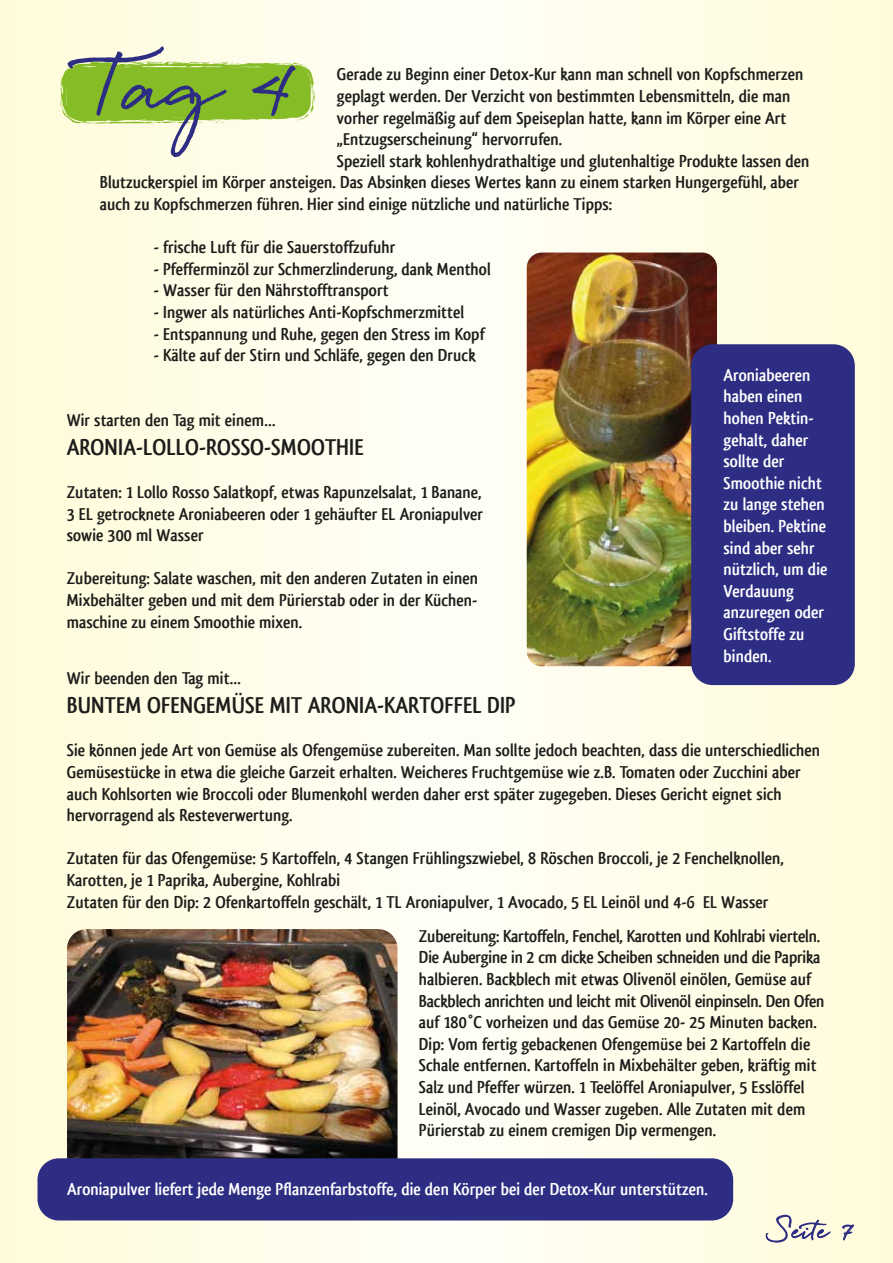
<style>
.page{position:relative;width:893px;height:1263px;background:#fff}
.page>*{position:absolute;margin:0;border:0;box-sizing:border-box;transform-origin:0 0}
.t1{font:68.1px "Quickpen";color:#2d2e83}
.t2{font:700 24px "Qlassik";color:#1d1d1b}
.t3{font:24px "Quickpen";color:#2d2e83}
.t4{font:700 18px/21.6px "Qlassik";color:#1d1d1b}
.t5{font:700 18px/21.6px "Qlassik";color:#fff}
</style>
<div class="page">
<div style="left:0;top:0;width:892px;height:1262px;background:linear-gradient(to right,#fffce8,#fffce9)"></div>
<img style="left:527px;top:253px;width:190px;height:413px">
<svg style="left:60px;top:46px;width:255px;height:114px;background:#bdd38b"></svg>
<div style="left:691px;top:344px;width:164px;height:341px;background:#2d2e83;border-radius:21px"></div>
<img style="left:67px;top:929px;width:331px;height:229px">
<div style="left:38px;top:1158px;width:695px;height:62px;background:#2d2e83;border-radius:21px"></div>
<svg style="left:765px;top:1214px;width:66px;height:29px;background:#d6d4ce"></svg>
<svg style="left:842px;top:1224px;width:12px;height:18px"></svg>
<h1 class="t1" style="left:87px;top:47px;width:211px">Ta g 4</h1>
<p class="t4" style="left:337px;top:64px;width:468px">Gerade zu Beginn einer Detox-Kur kann man schnell von Kopfschmerzen</p>
<p class="t4" style="left:337px;top:85px;width:455px">geplagt werden. Der Verzicht von bestimmten Lebensmitteln, die man</p>
<p class="t4" style="left:337px;top:107px;width:451px">vorher regelmäßig auf dem Speiseplan hatte, kann im Körper eine Art</p>
<p class="t4" style="left:337px;top:128px;width:227px">„Entzugserscheinung“ hervorrufen.</p>
<p class="t4" style="left:337px;top:150px;width:474px">Speziell stark kohlenhydrathaltige und glutenhaltige Produkte lassen den</p>
<p class="t4" style="left:100px;top:172px;width:701px">Blutzuckerspiel im Körper ansteigen. Das Absinken dieses Wertes kann zu einem starken Hungergefühl, aber</p>
<p class="t4" style="left:100px;top:193px;width:514px">auch zu Kopfschmerzen führen. Hier sind einige nützliche und natürliche Tipps:</p>
<p class="t4" style="left:154px;top:236px;width:243px">- frische Luft für die Sauerstoffzufuhr</p>
<p class="t4" style="left:154px;top:258px;width:339px">- Pfefferminzöl zur Schmerzlinderung, dank Menthol</p>
<p class="t4" style="left:154px;top:280px;width:236px">- Wasser für den Nährstofftransport</p>
<p class="t4" style="left:154px;top:301px;width:312px">- Ingwer als natürliches Anti-Kopfschmerzmittel</p>
<p class="t4" style="left:154px;top:323px;width:332px">- Entspannung und Ruhe, gegen den Stress im Kopf</p>
<p class="t4" style="left:154px;top:344px;width:323px">- Kälte auf der Stirn und Schläfe, gegen den Druck</p>
<p class="t4" style="left:67px;top:409px;width:211px">Wir starten den Tag mit einem…</p>
<h2 class="t2" style="left:67px;top:433px;width:299px">ARONIA-LOLLO-ROSSO-SMOOTHIE</h2>
<p class="t4" style="left:67px;top:481px;width:418px;text-align:justify">Zutaten: 1 Lollo Rosso Salatkopf, etwas Rapunzelsalat, 1 Banane, 3 EL getrocknete Aroniabeeren oder 1 gehäufter EL Aroniapulver sowie 300 ml Wasser</p>
<p class="t4" style="left:67px;top:568px;width:413px;text-align:justify">Zubereitung: Salate waschen, mit den anderen Zutaten in einen Mixbehälter geben und mit dem Pürierstab oder in der Küchen&shy;maschine zu einem Smoothie mixen.</p>
<p class="t5" style="left:724px;top:364px;width:105px">Aroniabeeren haben einen hohen Pektin&shy;gehalt, daher sollte der<br>Smoothie nicht zu lange stehen bleiben. Pektine sind aber sehr nützlich, um die<br>Verdauung anzuregen oder<br>Giftstoffe zu binden.</p>
<p class="t4" style="left:67px;top:667px;width:176px">Wir beenden den Tag mit…</p>
<h2 class="t2" style="left:67px;top:691px;width:450px">BUNTEM OFENGEMÜSE MIT ARONIA-KARTOFFEL DIP</h2>
<p class="t4" style="left:67px;top:739px;width:755px">Sie können jede Art von Gemüse als Ofengemüse zubereiten. Man sollte jedoch beachten, dass die unterschiedlichen Gemüsestücke in etwa die gleiche Garzeit erhalten. Weicheres Fruchtgemüse wie z.B. Tomaten oder Zucchini aber auch Kohlsorten wie Broccoli oder Blumenkohl werden daher erst später zugegeben. Dieses Gericht eignet sich hervorragend als Resteverwertung.</p>
<p class="t4" style="left:67px;top:847px;width:718px">Zutaten für das Ofengemüse: 5 Kartoffeln, 4 Stangen Frühlingszwiebel, 8 Röschen Broccoli, je 2 Fenchelknollen,<br>Karotten, je 1 Paprika, Aubergine, Kohlrabi<br>Zutaten für den Dip: 2 Ofenkartoffeln geschält, 1 TL Aroniapulver, 1 Avocado, 5 EL Leinöl und 4-6 EL Wasser</p>
<p class="t4" style="left:419px;top:925px;width:407px">Zubereitung: Kartoffeln, Fenchel, Karotten und Kohlrabi vierteln.<br>Die Aubergine in 2 cm dicke Scheiben schneiden und die Paprika halbieren. Backblech mit etwas Olivenöl einölen, Gemüse auf Backblech anrichten und leicht mit Olivenöl einpinseln. Den Ofen auf 180°C vorheizen und das Gemüse 20- 25 Minuten backen.<br>Dip: Vom fertig gebackenen Ofengemüse bei 2 Kartoffeln die Schale entfernen. Kartoffeln in Mixbehälter geben, kräftig mit Salz und Pfeffer würzen. 1 Teelöffel Aroniapulver, 5 Esslöffel Leinöl, Avocado und Wasser zugeben. Alle Zutaten mit dem Pürierstab zu einem cremigen Dip vermengen.</p>
<p class="t5" style="left:67px;top:1178px;width:642px">Aroniapulver liefert jede Menge Pflanzenfarbstoffe, die den Körper bei der Detox-Kur unterstützen.</p>
<h2 class="t3" style="left:773px;top:1216px;width:83px">Seite 7</h2>
</div>
